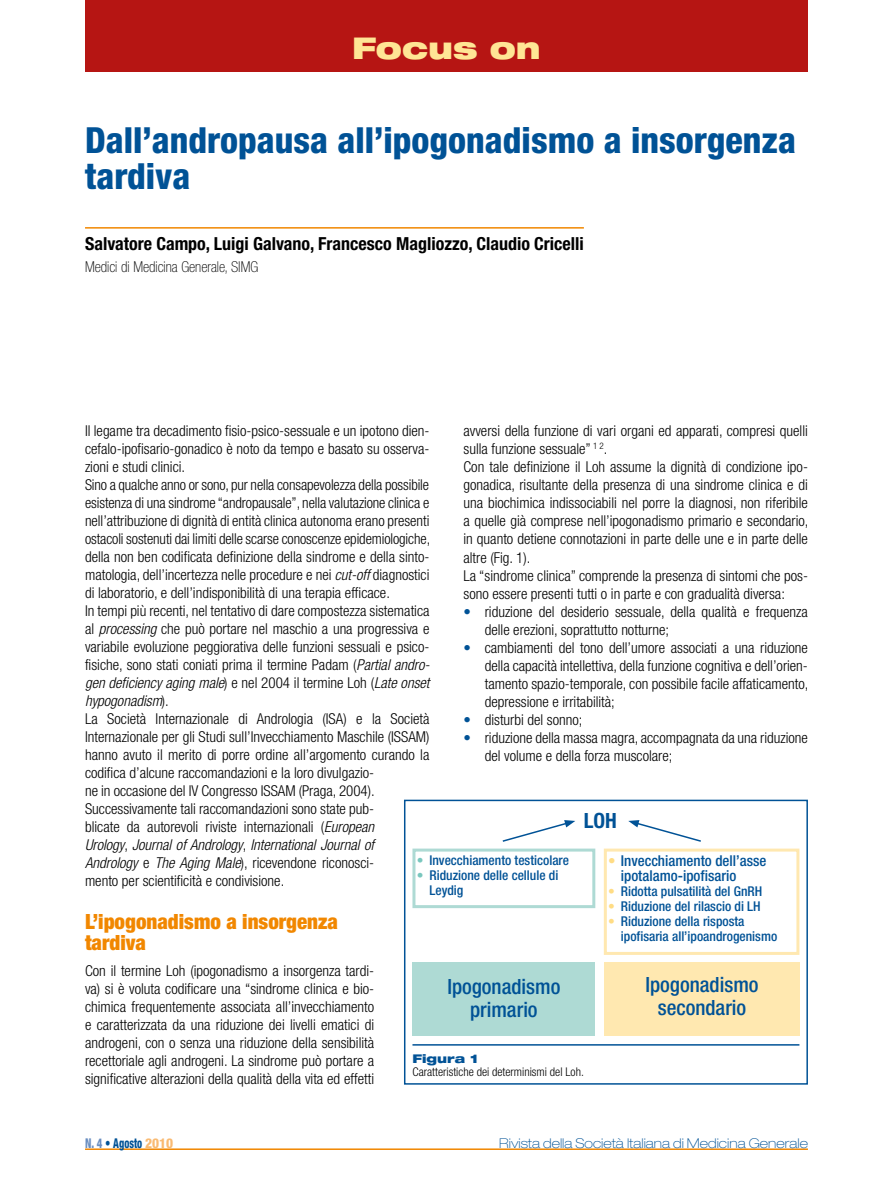
<style>
.page{position:relative;width:893px;height:1191px;background:#fff}
.page>*{position:absolute;margin:0;border:0;box-sizing:border-box;transform-origin:0 0}
.t1{font:800 condensed 36px/36px "Helvetica Neue LT Std";color:#005296}
.t2{font:900 expanded 30px "Helvetica Neue LT Std";color:#ffe595}
.t3{font:500 condensed 21px/22.2px "Helvetica Neue LT Std";color:#005296;text-align:center}
.t4{font:900 condensed 21px/21px "Helvetica Neue LT Std";color:#f18700}
.t5{font:700 condensed 21px "Helvetica Neue LT Std";color:#005296}
.t6{font:700 condensed 18px "Helvetica Neue LT Std";color:#000}
.t7{font:300 condensed 15px/18px "Helvetica Neue LT Std";color:#000}
.t8{font:500 condensed 15px/15px "Helvetica Neue LT Std";color:#005296}
.t9{font:100 condensed 15px "Helvetica Neue LT Std";color:#000}
.t10{font:500 condensed 13.5px/15px "Helvetica Neue LT Std";color:#005296}
.t11{font:100 expanded 13.5px "Helvetica Neue LT Std";color:#005296}
.t12{font:800 condensed 13.5px "Helvetica Neue LT Std";color:#005296;scale:.8 1}
.t13{font:300 condensed 12px "Helvetica Neue LT Std";color:#000}
.t14{font:900 expanded 12px "Helvetica Neue LT Std";color:#005296}
.s1{font-style:italic}
.s2{color:#005296}
.s3{color:#ffdc84}
.s4{color:#79c7be}
.s5{color:#688dc0}
.s6{color:#f9ba72}
</style>
<div class="page">
<hr style="left:85px;top:1148px;width:723px;height:2px;background:#f18700">
<div style="left:85px;top:0;width:723px;height:72px;background:#b61513"></div>
<hr style="left:85px;top:227px;width:499px;height:2px;background:#f18700">
<div style="left:404px;top:799px;width:404px;height:285px;background:#fff;border:2px solid #005296"></div>
<hr style="left:412px;top:1044px;width:387px;height:1px;background:#005296">
<div style="left:412px;top:848px;width:183px;height:60px;border:3px solid #aedad4"></div>
<div style="left:412px;top:962px;width:183px;height:73px;background:#aedad4"></div>
<div style="left:604px;top:848px;width:195px;height:107px;border:3px solid #ffe8b0"></div>
<div style="left:604px;top:962px;width:195px;height:73px;background:#ffe8b0"></div>
<svg style="left:628px;top:820px;width:73px;height:22px"></svg>
<svg style="left:502px;top:820px;width:73px;height:22px"></svg>
<h2 class="t2" style="left:352px;top:29px;width:190px">Focus on</h2>
<h1 class="t1" style="left:85px;top:122px;width:712px">Dall’andropausa all’ipogonadismo a insorgenza tardiva</h1>
<p class="t6" style="left:85px;top:232px;width:500px">Salvatore Campo, Luigi Galvano, Francesco Magliozzo, Claudio Cricelli</p>
<p class="t9" style="left:85px;top:258px;width:175px">Medici di Medicina Generale, SIMG</p>
<p class="t7" style="left:85px;top:421px;width:347px">Il legame tra decadimento fisio-psico-sessuale e un ipotono dien&shy;cefalo-ipofisario-gonadico è noto da tempo e basato su osserva&shy;zioni e studi clinici.<br>Sino a qualche anno or sono, pur nella consapevolezza della possibile esistenza di una sindrome “andropausale”, nella valutazione clinica e nell’attribuzione di dignità di entità clinica autonoma erano presenti ostacoli sostenuti dai limiti delle scarse conoscenze epidemiologiche, della non ben codificata definizione della sindrome e della sinto&shy;matologia, dell’incertezza nelle procedure e nei <span class="s1">cut-off</span> diagnostici di laboratorio, e dell’indisponibilità di una terapia efficace.<br>In tempi più recenti, nel tentativo di dare compostezza sistematica al <span class="s1">processing</span> che può portare nel maschio a una progressiva e variabile evoluzione peggiorativa delle funzioni sessuali e psico&shy;fisiche, sono stati coniati prima il termine Padam (<span class="s1">Partial andro&shy;gen deficiency aging male</span>) e nel 2004 il termine Loh (<span class="s1">Late onset hypogonadism</span>).<br>La Società Internazionale di Andrologia (ISA) e la Società Internazionale per gli Studi sull’Invecchiamento Maschile (ISSAM) hanno avuto il merito di porre ordine all’argomento curando la codifica d’alcune raccomandazioni e la loro divulgazio-<br>ne in occasione del IV Congresso ISSAM (Praga, 2004).<br>Successivamente tali raccomandazioni sono state pub-<br>blicate da autorevoli riviste internazionali (<span class="s1">European<br>Urology</span>, <span class="s1">Journal of Andrology</span>, <span class="s1">International Journal of Andrology</span> e <span class="s1">The Aging Male</span>), ricevendone riconosci-<br>mento per scientificità e condivisione.</p>
<h3 class="t4" style="left:85px;top:910px;width:254px">L’ipogonadismo a insorgenza tardiva</h3>
<p class="t7" style="left:85px;top:961px;width:291px;text-align:justify">Con il termine Loh (ipogonadismo a insorgenza tardi&shy;va) si è voluta codificare una “sindrome clinica e bio&shy;chimica frequentemente associata all’invecchiamento e caratterizzata da una riduzione dei livelli ematici di androgeni, con o senza una riduzione della sensibilità recettoriale agli androgeni. La sindrome può portare a significative alterazioni della qualità della vita ed effetti</p>
<p class="t7" style="left:463px;top:421px;width:347px">avversi della funzione di vari organi ed apparati, compresi quelli sulla funzione sessuale” <sup>1</sup> <sup>2</sup>.<br>Con tale definizione il Loh assume la dignità di condizione ipo&shy;gonadica, risultante della presenza di una sindrome clinica e di una biochimica indissociabili nel porre la diagnosi, non riferibile a quelle già comprese nell’ipogonadismo primario e secondario, in quanto detiene connotazioni in parte delle une e in parte delle altre (Fig. 1).<br>La “sindrome clinica” comprende la presenza di sintomi che pos&shy;sono essere presenti tutti o in parte e con gradualità diversa:</p>
<p class="t7" style="left:485px;top:602px;width:325px;text-indent:-21px"><span class="s2">•</span> riduzione del desiderio sessuale, della qualità e frequenza delle erezioni, soprattutto notturne;</p>
<p class="t7" style="left:485px;top:638px;width:325px;text-align:justify;text-indent:-21px"><span class="s2">•</span> cambiamenti del tono dell’umore associati a una riduzione della capacità intellettiva, della funzione cognitiva e dell’orien&shy;tamento spazio-temporale, con possibile facile affaticamento, depressione e irritabilità;</p>
<p class="t7" style="left:463px;top:710px;width:120px"><span class="s2">•</span> disturbi del sonno;</p>
<p class="t7" style="left:485px;top:729px;width:325px;text-indent:-21px"><span class="s2">•</span> riduzione della massa magra, accompagnata da una riduzione del volume e della forza muscolare;</p>
<h3 class="t5" style="left:584px;top:808px;width:35px">LOH</h3>
<p class="t8" style="left:621px;top:853px;width:147px;text-indent:-13px"><span class="s3">•</span> Invecchiamento dell’asse ipotalamo-ipofisario</p>
<p class="t10" style="left:608px;top:884px;width:156px"><span class="s3">•</span> Ridotta pulsatilità del GnRH</p>
<p class="t10" style="left:608px;top:899px;width:154px"><span class="s3">•</span> Riduzione del rilascio di LH</p>
<p class="t10" style="left:621px;top:914px;width:158px;text-indent:-13px"><span class="s3">•</span> Riduzione della risposta ipofisaria all’ipoandrogenismo</p>
<h3 class="t3" style="left:645px;top:973px;width:115px">Ipogonadismo secondario</h3>
<p class="t10" style="left:417px;top:852px;width:154px"><span class="s4">•</span> Invecchiamento testicolare</p>
<p class="t10" style="left:429px;top:867px;width:130px;text-indent:-13px"><span class="s4">•</span> Riduzione delle cellule di<br>Leydig</p>
<h3 class="t3" style="left:447px;top:975px;width:115px">Ipogonadismo primario</h3>
<p class="t14" style="left:412px;top:1050px;width:67px">Figura 1</p>
<p class="t13" style="left:412px;top:1065px;width:173px">Caratteristiche dei determinismi del Loh.</p>
<p class="t12" style="left:85px;top:1135px;width:112px"><span class="s5">N. 4</span> • Agosto <span class="s6">2010</span></p>
<p class="t11" style="left:499px;top:1135px;width:310px">Rivista della Società Italiana di Medicina Generale</p>
</div>
